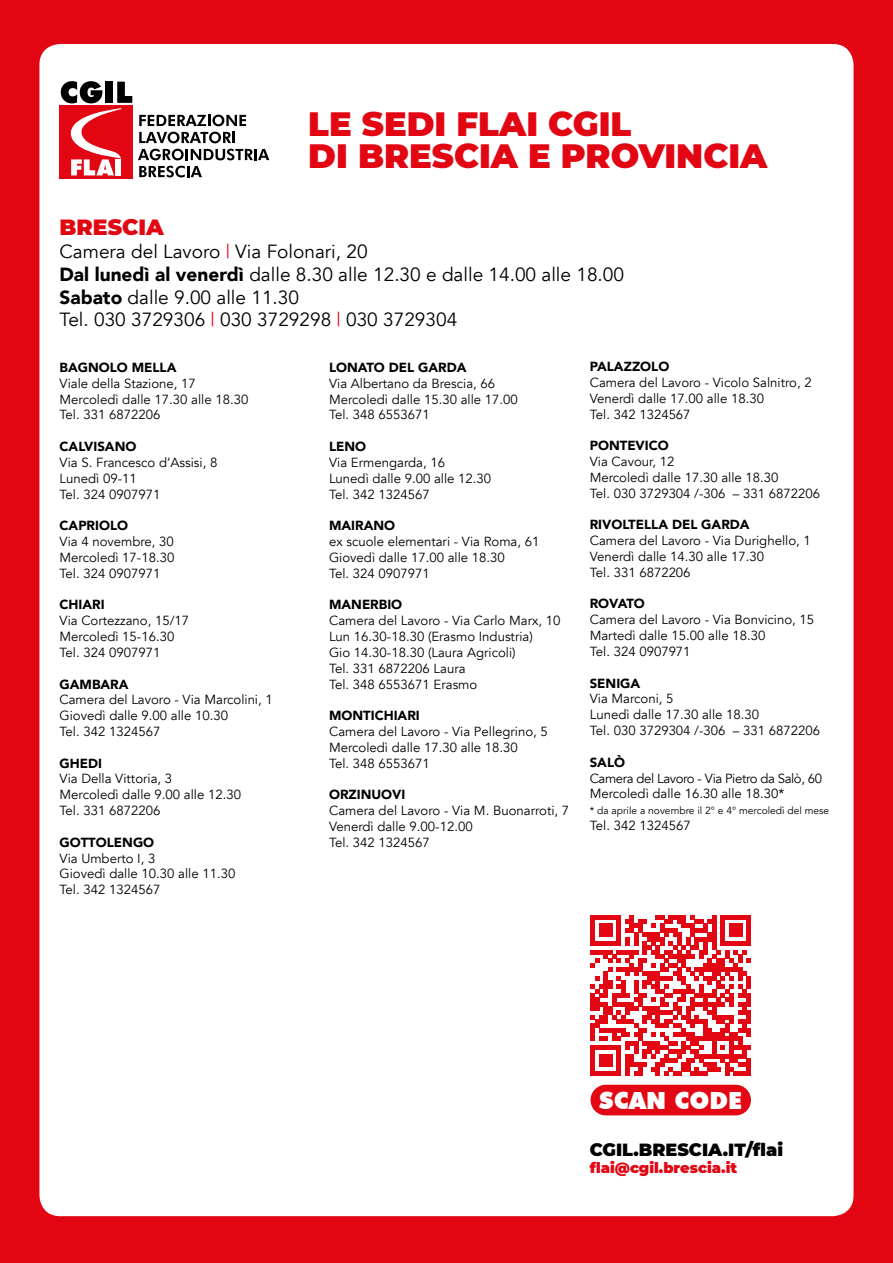
<style>
.page{position:relative;width:893px;height:1263px;background:#e20613}
.page>*{position:absolute;margin:0;border:0;box-sizing:border-box;transform-origin:0 0}
.t1{font:900 33.75px/32.2px "Montserrat";color:#e20613}
.t2{font:900 23.7px "Futura BT";color:#fff}
.t3{font:900 22.05px "Montserrat";color:#e20613}
.t4{font:19.05px/22.8px "Avenir";color:#000}
.t5{font:900 17.55px "Montserrat";color:#000}
.t6{font:900 14.7px "Montserrat";color:#e20613}
.t7{font:13.2px/15.8px "Avenir";color:#000}
.t8{font:900 13.2px "Avenir";color:#000}
.t9{font:13.2px/15.8px "Avenir";letter-spacing:-.03em;color:#000}
.t10{font:10.2px "Avenir";color:#000}
.s1{color:#e20613}
.s2{font-weight:900}
</style>
<div class="page">
<div style="left:39px;top:44px;width:814px;height:1172px;background:#fff;border-radius:21px"></div>
<svg style="left:60px;top:105px;width:73px;height:73px"></svg>
<svg style="left:61px;top:81px;width:71px;height:94px"></svg>
<svg style="left:139px;top:115px;width:107px;height:11px"></svg>
<svg style="left:139px;top:132px;width:96px;height:11px"></svg>
<svg style="left:138px;top:149px;width:131px;height:11px"></svg>
<svg style="left:139px;top:166px;width:63px;height:11px"></svg>
<svg style="left:590px;top:915px;width:161px;height:160px"></svg>
<div style="left:590px;top:1085px;width:161px;height:30px;background:#e30613;border-radius:15px"></div>
<h1 class="t1" style="left:308px;top:106px;width:461px">LE SEDI FLAI CGIL<br>DI BRESCIA E PROVINCIA</h1>
<h3 class="t3" style="left:60px;top:211px;width:106px">BRESCIA</h3>
<h3 class="t4" style="left:60px;top:240px;width:566px">Camera del Lavoro <span class="s1">|</span> Via Folonari, 20<br><span class="s2">Dal lunedì al venerdì</span> dalle 8.30 alle 12.30 e dalle 14.00 alle 18.00<br><span class="s2">Sabato</span> dalle 9.00 alle 11.30<br>Tel. 030 3729306 <span class="s1">|</span> 030 3729298 <span class="s1">|</span> 030 3729304</h3>
<p class="t8" style="left:60px;top:356px;width:118px">BAGNOLO MELLA</p>
<p class="t7" style="left:60px;top:376px;width:190px">Viale della Stazione, 17<br>Mercoledì dalle 17.30 alle 18.30<br>Tel. 331 6872206</p>
<p class="t8" style="left:60px;top:435px;width:78px">CALVISANO</p>
<p class="t7" style="left:60px;top:455px;width:159px">Via S. Francesco d’Assisi, 8<br>Lunedì 09-11<br>Tel. 324 0907971</p>
<p class="t8" style="left:60px;top:514px;width:70px">CAPRIOLO</p>
<p class="t7" style="left:60px;top:534px;width:116px;text-align:justify">Via 4 novembre, 30<br>Mercoledì 17-18.30<br>Tel. 324 0907971</p>
<p class="t8" style="left:60px;top:593px;width:47px">CHIARI</p>
<p class="t7" style="left:60px;top:613px;width:131px">Via Cortezzano, 15/17<br>Mercoledì 15-16.30<br>Tel. 324 0907971</p>
<p class="t8" style="left:60px;top:673px;width:71px">GAMBARA</p>
<p class="t7" style="left:60px;top:692px;width:215px">Camera del Lavoro - Via Marcolini, 1<br>Giovedì dalle 9.00 alle 10.30<br>Tel. 342 1324567</p>
<p class="t8" style="left:60px;top:752px;width:44px">GHEDI</p>
<p class="t7" style="left:60px;top:771px;width:183px">Via Della Vittoria, 3<br>Mercoledì dalle 9.00 alle 12.30<br>Tel. 331 6872206</p>
<p class="t8" style="left:60px;top:831px;width:96px">GOTTOLENGO</p>
<p class="t7" style="left:60px;top:850px;width:177px">Via Umberto I, 3<br>Giovedì dalle 10.30 alle 11.30<br>Tel. 342 1324567</p>
<p class="t8" style="left:590px;top:355px;width:81px">PALAZZOLO</p>
<p class="t7" style="left:590px;top:375px;width:224px">Camera del Lavoro - Vicolo Salnitro, 2<br>Venerdì dalle 17.00 alle 18.30<br>Tel. 342 1324567</p>
<p class="t8" style="left:590px;top:434px;width:81px">PONTEVICO</p>
<p class="t7" style="left:590px;top:454px;width:232px">Via Cavour, 12<br>Mercoledì dalle 17.30 alle 18.30<br>Tel. 030 3729304 /-306 – 331 6872206</p>
<p class="t8" style="left:590px;top:513px;width:161px">RIVOLTELLA DEL GARDA</p>
<p class="t7" style="left:590px;top:533px;width:223px">Camera del Lavoro - Via Durighello, 1<br>Venerdì dalle 14.30 alle 17.30<br>Tel. 331 6872206</p>
<p class="t8" style="left:590px;top:592px;width:57px">ROVATO</p>
<p class="t7" style="left:590px;top:612px;width:226px">Camera del Lavoro - Via Bonvicino, 15<br>Martedì dalle 15.00 alle 18.30<br>Tel. 324 0907971</p>
<p class="t8" style="left:590px;top:672px;width:52px">SENIGA</p>
<p class="t7" style="left:590px;top:691px;width:232px">Via Marconi, 5<br>Lunedì dalle 17.30 alle 18.30<br>Tel. 030 3729304 /-306 – 331 6872206</p>
<p class="t8" style="left:590px;top:751px;width:37px">SALÒ</p>
<p class="t9" style="left:590px;top:770px;width:234px">Camera del Lavoro - Via Pietro da Salò, 60<br>Mercoledì dalle 16.30 alle 18.30*</p>
<p class="t10" style="left:590px;top:804px;width:241px">* da aprile a novembre il 2° e 4° mercoledì del mese</p>
<p class="t7" style="left:590px;top:818px;width:102px">Tel. 342 1324567</p>
<p class="t8" style="left:329px;top:356px;width:139px">LONATO DEL GARDA</p>
<p class="t7" style="left:329px;top:376px;width:190px">Via Albertano da Brescia, 66<br>Mercoledì dalle 15.30 alle 17.00<br>Tel. 348 6553671</p>
<p class="t8" style="left:329px;top:435px;width:39px">LENO</p>
<p class="t7" style="left:329px;top:455px;width:164px">Via Ermengarda, 16<br>Lunedì dalle 9.00 alle 12.30<br>Tel. 342 1324567</p>
<p class="t8" style="left:329px;top:514px;width:68px">MAIRANO</p>
<p class="t7" style="left:329px;top:534px;width:212px">ex scuole elementari - Via Roma, 61<br>Giovedì dalle 17.00 alle 18.30<br>Tel. 324 0907971</p>
<p class="t8" style="left:329px;top:593px;width:75px">MANERBIO</p>
<p class="t7" style="left:329px;top:613px;width:233px">Camera del Lavoro - Via Carlo Marx, 10<br>Lun 16.30-18.30 (Erasmo Industria)<br>Gio 14.30-18.30 (Laura Agricoli)<br>Tel. 331 6872206 Laura<br>Tel. 348 6553671 Erasmo</p>
<p class="t8" style="left:329px;top:704px;width:92px">MONTICHIARI</p>
<p class="t7" style="left:329px;top:724px;width:220px">Camera del Lavoro - Via Pellegrino, 5<br>Mercoledì dalle 17.30 alle 18.30<br>Tel. 348 6553671</p>
<p class="t8" style="left:329px;top:783px;width:78px">ORZINUOVI</p>
<p class="t7" style="left:329px;top:803px;width:242px">Camera del Lavoro - Via M. Buonarroti, 7<br>Venerdì dalle 9.00-12.00<br>Tel. 342 1324567</p>
<h2 class="t2" style="left:599px;top:1086px;width:144px">SCAN CODE</h2>
<h3 class="t5" style="left:590px;top:1136px;width:195px">CGIL.BRESCIA.IT/flai</h3>
<p class="t6" style="left:590px;top:1157px;width:149px">flai@cgil.brescia.it</p>
</div>
